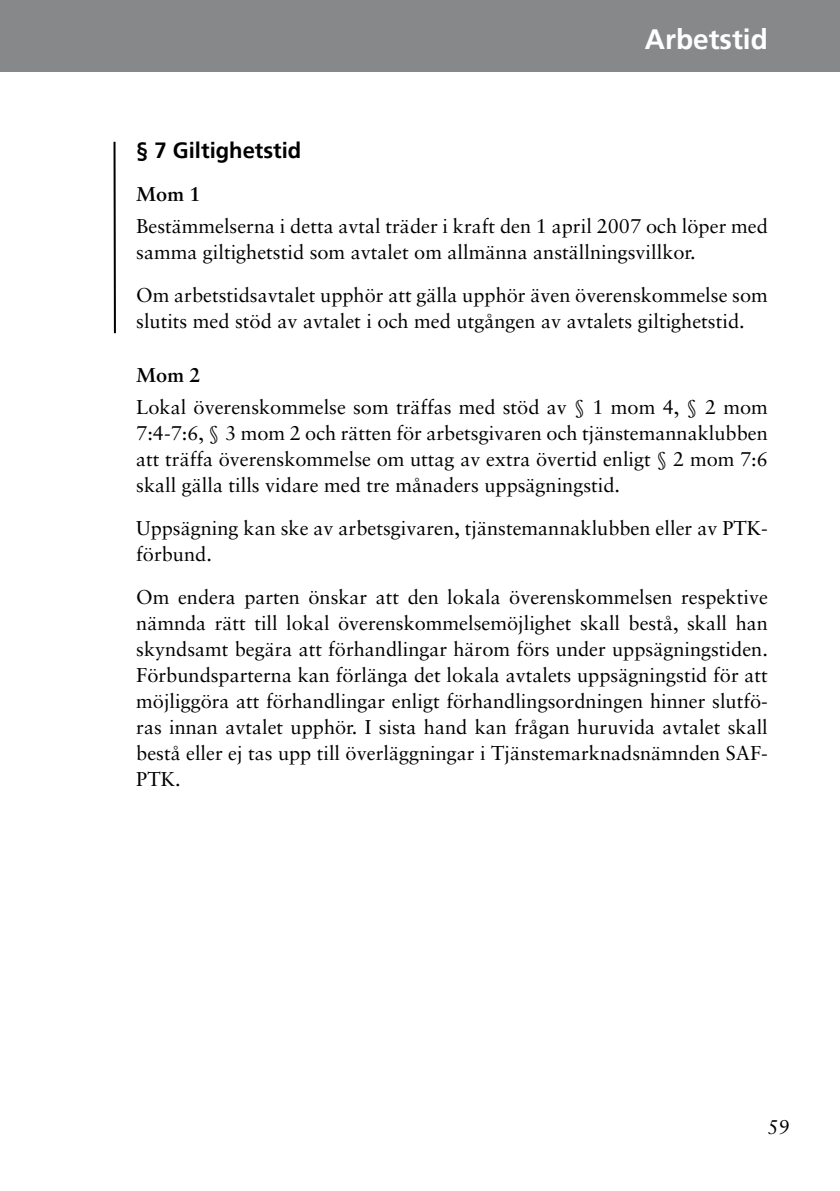
<style>
.page{position:relative;width:840px;height:1191px;background:#fff}
.page>*{position:absolute;margin:0;border:0;box-sizing:border-box;transform-origin:0 0}
.t1{font:700 28px "Frutiger";color:#fff}
.t2{font:700 22px "Frutiger";color:#000}
.t3{font:20px/26px "Sabon";color:#000}
.t4{font:700 20px "Sabon";color:#000}
</style>
<div class="page">
<div style="left:0;top:0;width:839px;height:72px;background:#878889"></div>
<hr style="left:113px;top:142px;width:3px;height:191px;background:#000">
<h1 class="t1" style="left:644px;top:22px;width:124px">Arbetstid</h1>
<p class="t2" style="left:136px;top:138px;width:167px">§ 7 Giltighetstid</p>
<p class="t4" style="left:136px;top:182px;width:66px">Mom 1</p>
<p class="t3" style="left:136px;top:213px;width:632px">Bestämmelserna i detta avtal träder i kraft den 1 april 2007 och löper med samma giltighetstid som avtalet om allmänna anställningsvillkor.</p>
<p class="t3" style="left:136px;top:282px;width:632px">Om arbetstidsavtalet upphör att gälla upphör även överenskommelse som slutits med stöd av avtalet i och med utgången av avtalets giltighetstid.</p>
<p class="t4" style="left:136px;top:363px;width:66px">Mom 2</p>
<p class="t3" style="left:136px;top:394px;width:632px;text-align:justify">Lokal överenskommelse som träffas med stöd av § 1 mom 4, § 2 mom 7:4-7:6, § 3 mom 2 och rätten för arbetsgivaren och tjänstemanna-klubben att träffa överenskommelse om uttag av extra övertid enligt § 2 mom 7:6 skall gälla tills vidare med tre månaders uppsägningstid.</p>
<p class="t3" style="left:136px;top:515px;width:633px">Uppsägning kan ske av arbetsgivaren, tjänstemannaklubben eller av PTK&shy;förbund.</p>
<p class="t3" style="left:136px;top:584px;width:633px;text-align:justify">Om endera parten önskar att den lokala överenskommelsen respektive nämnda rätt till lokal överenskommelsemöjlighet skall bestå, skall han skyndsamt begära att förhandlingar härom förs under uppsägningstiden.<br>Förbundsparterna kan förlänga det lokala avtalets uppsägningstid för att möjliggöra att förhandlingar enligt förhandlingsordningen hinner slutfö&shy;ras innan avtalet upphör. I sista hand kan frågan huruvida avtalet skall bestå eller ej tas upp till överläggningar i Tjänstemarknadsnämnden SAF-PTK.</p>
<p class="t3" style="left:767px;top:1114px;width:12px">59</p>
</div>
